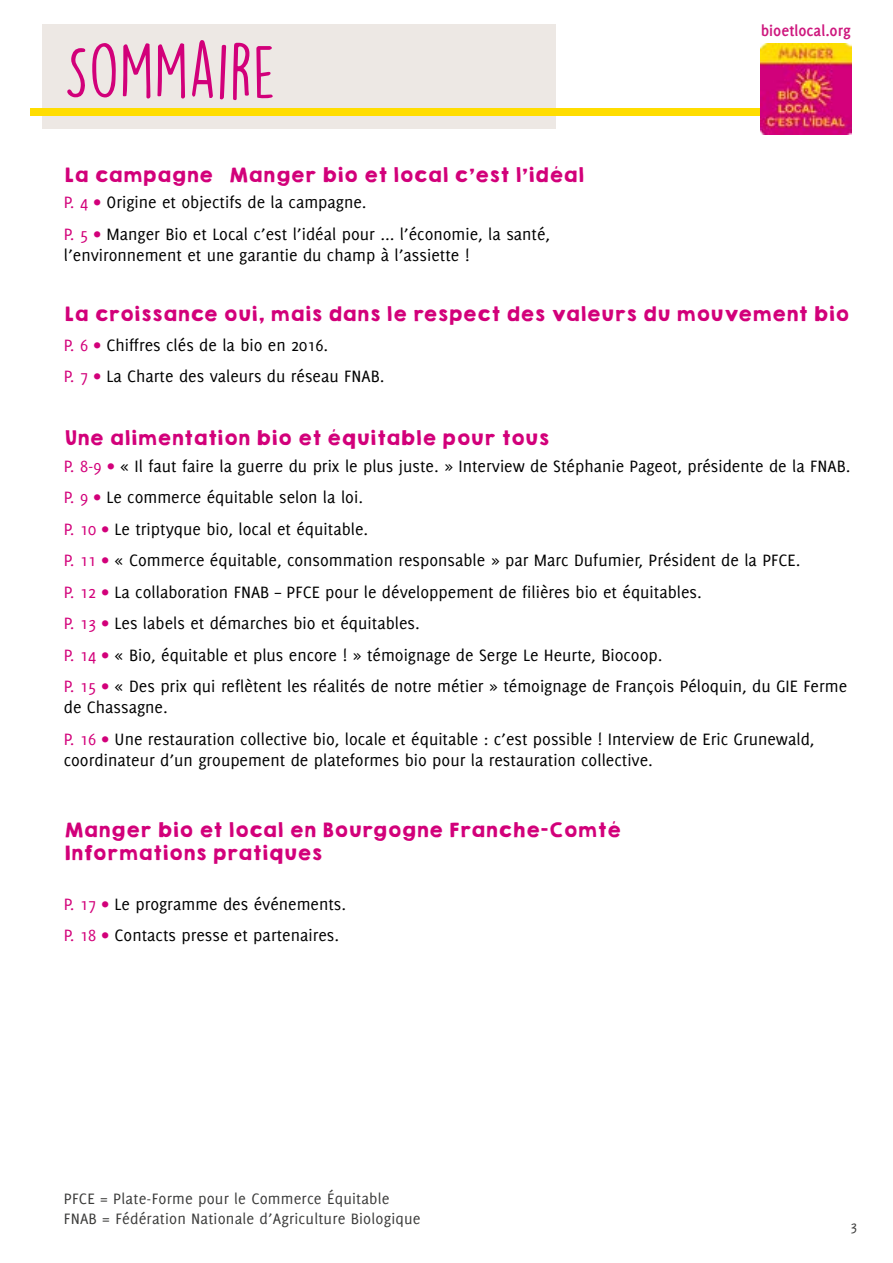
<style>
.page{position:relative;width:893px;height:1263px;background:#fff}
.page>*{position:absolute;margin:0;border:0;box-sizing:border-box;transform-origin:0 0}
.t1{font:69.75px "DK Lemon Yellow Sun";color:#d2007a}
.t2{font:18px/31.5px "Delicious";color:#000}
.t3{font:18px/22.5px "KGHAPPY Solid";color:#d2007a}
.t4{font:700 16.8px "Delicious";color:#ce187e}
.t5{font:16.5px/19.8px "Delicious";letter-spacing:.01em;color:#3c3c3b}
.t6{font:15px "Delicious";color:#3c3c3b}
.s1{color:#d2007a}
</style>
<div class="page">
<div style="left:43px;top:24px;width:513px;height:105px;background:#ede8e4"></div>
<div style="left:30px;top:108px;width:806px;height:8px;background:#fd0"></div>
<img style="left:761px;top:43px;width:90px;height:91px">
<h1 class="t1" style="left:64px;top:29px;width:214px">SOMMAIRE</h1>
<p class="t3" style="left:64px;top:164px;width:522px">La campagne « Manger bio et local c’est l’idéal</p>
<p class="t2" style="left:64px;top:186px;width:488px"><span class="s1">P. 4 •</span> Origine et objectifs de la campagne.<br><span class="s1">P. 5 •</span> Manger Bio et Local c’est l’idéal pour ... l’économie, la santé,</p>
<p class="t2" style="left:64px;top:239px;width:407px">l’environnement et une garantie du champ à l’assiette !</p>
<p class="t4" style="left:761px;top:21px;width:92px">bioetlocal.org</p>
<p class="t3" style="left:64px;top:302px;width:787px">La croissance oui, mais dans le respect des valeurs du mouvement bio</p>
<p class="t2" style="left:64px;top:329px;width:322px"><span class="s1">P. 6 •</span> Chiffres clés de la bio en 2016.<br><span class="s1">P. 7 •</span> La Charte des valeurs du réseau FNAB.</p>
<p class="t3" style="left:64px;top:427px;width:487px">Une alimentation bio et équitable pour tous</p>
<p class="t2" style="left:64px;top:450px;width:788px"><span class="s1">P. 8-9 •</span> « Il faut faire la guerre du prix le plus juste. » Interview de Stéphanie Pageot, présidente de la FNAB.<br><span class="s1">P. 9 •</span> Le commerce équitable selon la loi.<br><span class="s1">P. 10 •</span> Le triptyque bio, local et équitable.<br><span class="s1">P. 11 •</span> « Commerce équitable, consommation responsable » par Marc Dufumier, Président de la PFCE.<br><span class="s1">P. 12 •</span> La collaboration FNAB – PFCE pour le développement de filières bio et équitables.<br><span class="s1">P. 13 •</span> Les labels et démarches bio et équitables.<br><span class="s1">P. 14 •</span> « Bio, équitable et plus encore ! » témoignage de Serge Le Heurte, Biocoop.<br><span class="s1">P. 15 •</span> « Des prix qui reflètent les réalités de notre métier » témoignage de François Péloquin, du GIE Ferme</p>
<p class="t2" style="left:64px;top:691px;width:752px">de Chassagne.<br><span class="s1">P. 16 •</span> Une restauration collective bio, locale et équitable : c’est possible ! Interview de Eric Grunewald,</p>
<p class="t2" style="left:64px;top:744px;width:591px">coordinateur d’un groupement de plateformes bio pour la restauration collective.</p>
<p class="t3" style="left:64px;top:819px;width:558px">Manger bio et local en Bourgogne Franche-Comté<br>Informations pratiques</p>
<p class="t2" style="left:64px;top:888px;width:284px"><span class="s1">P. 17 •</span> Le programme des événements.<br><span class="s1">P. 18 •</span> Contacts presse et partenaires.</p>
<p class="t5" style="left:64px;top:1189px;width:358px">PFCE = Plate-Forme pour le Commerce Équitable<br>FNAB = Fédération Nationale d’Agriculture Biologique</p>
<p class="t6" style="left:850px;top:1217px;width:8px">3</p>
</div>
